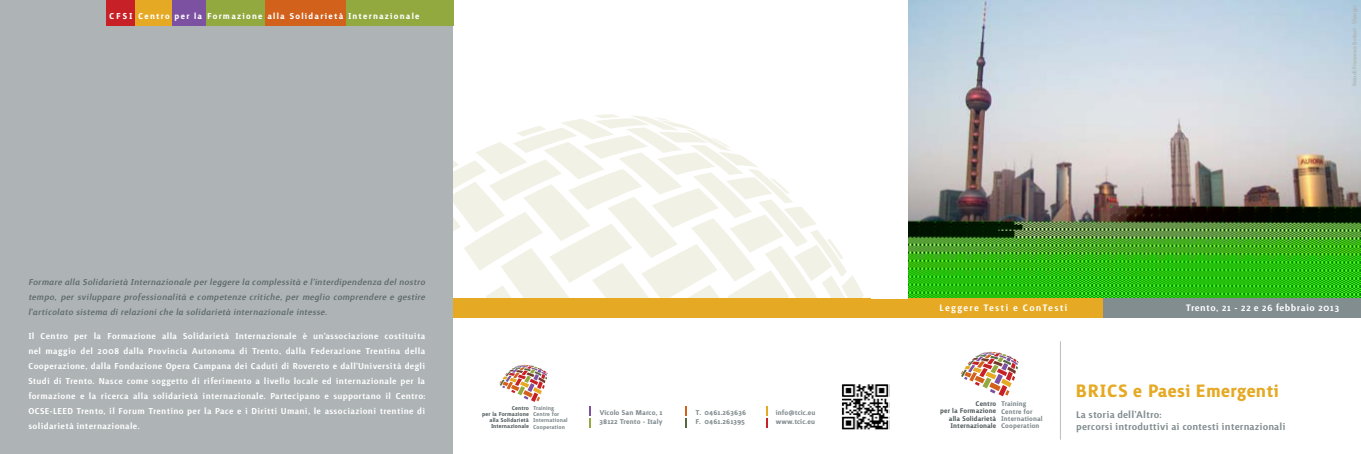
<style>
.page{position:relative;width:1361px;height:454px;background:#fff}
.page>*{position:absolute;margin:0;border:0;box-sizing:border-box;transform-origin:0 0}
.t1{font:700 23px "Surface";color:#e5a923}
.t2{font:500 12.5px/12px "Surface";color:#828d90}
.t3{font:500 12px "Surface";letter-spacing:.03em;color:#fff}
.t4{font:500 12px "Surface";letter-spacing:.09em;color:#fff}
.t5{font:500 11px/15px "Surface";letter-spacing:.02em;color:#fff;text-align:justify}
.t6{font:11px/15px "Surface Medium Italique";letter-spacing:.02em;color:#5d696a;text-align:justify}
.t7{font:700 11px "Surface";letter-spacing:.1em;color:#fff}
.t8{font:700 9px/9px "Surface";color:#828d90}
.t9{font:700 8.8px/7.3px "Surface";color:#555f61;text-align:right}
.t10{font:700 8.8px/7.3px "Surface";color:#828d90}
.t11{font:700 7.3px/6.1px "Surface";color:#555f61;text-align:right}
.t12{font:700 7.3px/6.1px "Surface";color:#828d90}
.t13{font:500 7px "Surface";letter-spacing:-.03em;color:#aeb3b5}
</style>
<div class="page">
<img style="left:908px;top:0;width:453px;height:298px">
<div style="left:445px;top:298px;width:659px;height:19px;background:#e5a923"></div>
<div style="left:0;top:0;width:453px;height:454px;background:#aeb3b5"></div>
<svg style="left:961px;top:352px;width:57px;height:44px"></svg>
<svg style="left:453px;top:114px;width:421px;height:314px"></svg>
<div style="left:106px;top:0;width:30px;height:26px;background:#c72127"></div>
<div style="left:264px;top:0;width:82px;height:26px;background:#d2611c"></div>
<div style="left:204px;top:0;width:61px;height:26px;background:#91a93e"></div>
<div style="left:136px;top:0;width:37px;height:26px;background:#e5a923"></div>
<div style="left:172px;top:0;width:33px;height:26px;background:#7c51a1"></div>
<div style="left:346px;top:0;width:108px;height:26px;background:#91a93e"></div>
<hr style="left:1060px;top:341px;width:1px;height:98px;background:#babdbf">
<img style="left:841px;top:382px;width:48px;height:48px">
<div style="left:1103px;top:298px;width:258px;height:19px;background:#828d90"></div>
<div style="left:871px;top:0;width:36px;height:298px;background:#fff"></div>
<p class="t7" style="left:109px;top:12px;width:312px">CFSI Centro per la Formazione alla Solidarietà Internazionale</p>
<p class="t6" style="left:28px;top:274px;width:398px">Formare alla Solidarietà Internazionale per leggere la complessità e l’interdipendenza del nostro tempo, per sviluppare professionalità e competenze critiche, per meglio comprendere e gestire l’articolato sistema di relazioni che la solidarietà internazionale intesse.</p>
<p class="t5" style="left:28px;top:328px;width:398px">Il Centro per la Formazione alla Solidarietà Internazionale è un’associazione costituita nel maggio del 2008 dalla Provincia Autonoma di Trento, dalla Federazione Trentina della Cooperazione, dalla Fondazione Opera Campana dei Caduti di Rovereto e dall’Università degli Studi di Trento. Nasce come soggetto di riferimento a livello locale ed internazionale per la formazione e la ricerca alla solidarietà internazionale. Partecipano e supportano il Centro:<br>OCSE-LEED Trento, il Forum Trentino per la Pace e i Diritti Umani, le associazioni trentine di solidarietà internazionale.</p>
<p class="t11" style="left:482px;top:405px;width:48px">Centro<br>per la Formazione alla Solidarietà<br>Internazionale</p>
<p class="t12" style="left:533px;top:405px;width:36px">Training<br>Centre for<br>International<br>Cooperation</p>
<p class="t8" style="left:599px;top:407px;width:65px">Vicolo San Marco, 1<br>38122 Trento - Italy</p>
<p class="t8" style="left:695px;top:407px;width:53px">T. 0461.263636<br>F. 0461.261395</p>
<p class="t8" style="left:776px;top:408px;width:41px">info@tcic.eu www.tcic.eu</p>
<p class="t13" style="left:1351px;top:86px;width:82px;rotate:-90deg">Foto di Francesca Bottari - Shangai</p>
<p class="t4" style="left:939px;top:302px;width:130px">Leggere Testi e ConTesti</p>
<p class="t3" style="left:1186px;top:302px;width:155px">Trento, 21 - 22 e 26 febbraio 2013</p>
<p class="t9" style="left:940px;top:400px;width:58px">Centro<br>per la Formazione alla Solidarietà<br>Internazionale</p>
<p class="t10" style="left:1001px;top:400px;width:43px">Training<br>Centre for<br>International<br>Cooperation</p>
<h1 class="t1" style="left:1075px;top:381px;width:205px">BRICS e Paesi Emergenti</h1>
<p class="t2" style="left:1076px;top:409px;width:211px">La storia dell’Altro:<br>percorsi introduttivi ai contesti internazionali</p>
</div>
